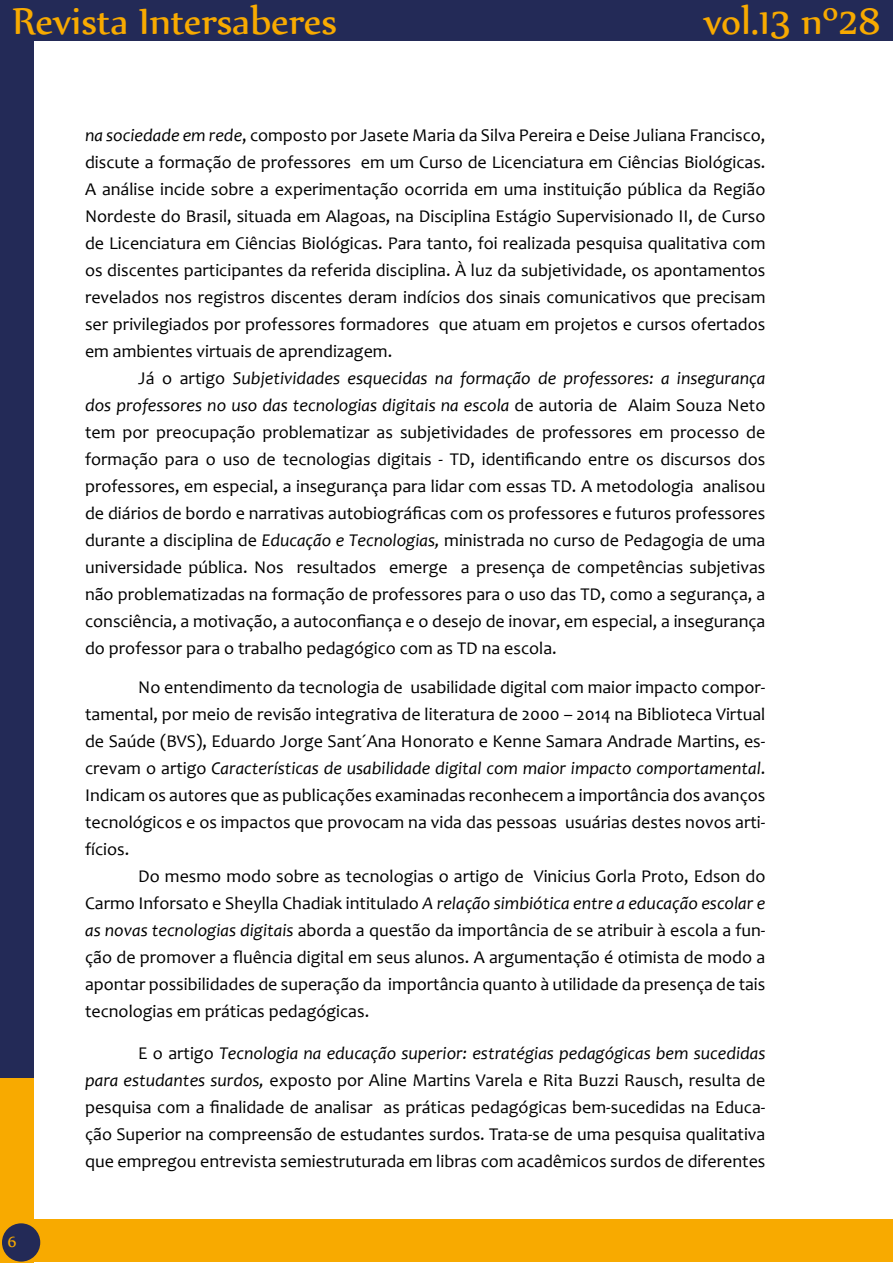
<style>
.page{position:relative;width:893px;height:1263px;background:#fff}
.page>*{position:absolute;margin:0;border:0;box-sizing:border-box;transform-origin:0 0}
.t1{font:45px "Nyala";color:#f8aa00}
.t2{font:18px/27px "Candara";color:#000;text-align:justify}
.t3{font:18px "Nyala";color:#f8aa00}
.s1{font-style:italic}
</style>
<div class="page">
<div style="left:0;top:0;width:33px;height:1081px;background:#232a57"></div>
<div style="left:0;top:0;width:893px;height:41px;background:#232a57"></div>
<div style="left:0;top:1078px;width:33px;height:185px;background:#f8aa00"></div>
<div style="left:21px;top:1219px;width:872px;height:43px;background:#f8aa00"></div>
<div style="left:2px;top:1223px;width:38px;height:38px;background:#232a57;border-radius:50%"></div>
<h1 class="t1" style="left:13px;top:-6px;width:326px">Revista Intersaberes</h1>
<h1 class="t1" style="left:704px;top:-6px;width:178px">vol.13 nº28</h1>
<p class="t3" style="left:8px;top:1231px;width:11px">6</p>
<p class="t2" style="left:85px;top:121px;width:682px"><span class="s1">na sociedade em rede</span>, composto por Jasete Maria da Silva Pereira e Deise Juliana Francisco, discute a formação de professores em um Curso de Licenciatura em Ciências Biológicas.<br>A análise incide sobre a experimentação ocorrida em uma instituição pública da Região Nordeste do Brasil, situada em Alagoas, na Disciplina Estágio Supervisionado II, de Curso de Licenciatura em Ciências Biológicas. Para tanto, foi realizada pesquisa qualitativa com os discentes participantes da referida disciplina. À luz da subjetividade, os apontamentos revelados nos registros discentes deram indícios dos sinais comunicativos que precisam ser privilegiados por professores formadores que atuam em projetos e cursos ofertados em ambientes virtuais de aprendizagem.</p>
<p class="t2" style="left:85px;top:364px;width:682px;text-indent:53px">Já o artigo <span class="s1">Subjetividades esquecidas na formação de professores: a insegurança dos professores no uso das tecnologias digitais na escola</span> de autoria de Alaim Souza Neto tem por preocupação problematizar as subjetividades de professores em processo de formação para o uso de tecnologias digitais - TD, identificando entre os discursos dos professores, em especial, a insegurança para lidar com essas TD. A metodologia analisou de diários de bordo e narrativas autobiográficas com os professores e futuros professores durante a disciplina de <span class="s1">Educação e Tecnologias,</span> ministrada no curso de Pedagogia de uma universidade pública. Nos resultados emerge a presença de competências subjetivas não problematizadas na formação de professores para o uso das TD, como a segurança, a consciência, a motivação, a autoconfiança e o desejo de inovar, em especial, a insegurança do professor para o trabalho pedagógico com as TD na escola.</p>
<p class="t2" style="left:85px;top:673px;width:682px;text-indent:53px">No entendimento da tecnologia de usabilidade digital com maior impacto compor&shy;tamental, por meio de revisão integrativa de literatura de 2000 – 2014 na Biblioteca Virtual de Saúde (BVS), Eduardo Jorge Sant´Ana Honorato e Kenne Samara Andrade Martins, es&shy;crevam o artigo <span class="s1">Características de usabilidade digital com maior impacto comportamental</span>.<br>Indicam os autores que as publicações examinadas reconhecem a importância dos avanços tecnológicos e os impactos que provocam na vida das pessoas usuárias destes novos arti&shy;fícios.</p>
<p class="t2" style="left:85px;top:862px;width:682px;text-indent:53px">Do mesmo modo sobre as tecnologias o artigo de Vinicius Gorla Proto, Edson do Carmo Inforsato e Sheylla Chadiak intitulado <span class="s1">A relação simbiótica entre a educação escolar e as novas tecnologias digitais</span> aborda a questão da importância de se atribuir à escola a fun&shy;ção de promover a fluência digital em seus alunos. A argumentação é otimista de modo a apontar possibilidades de superação da importância quanto à utilidade da presença de tais tecnologias em práticas pedagógicas.</p>
<p class="t2" style="left:85px;top:1039px;width:682px;text-indent:53px">E o artigo <span class="s1">Tecnologia na educação superior: estratégias pedagógicas bem sucedidas para estudantes surdos,</span> exposto por Aline Martins Varela e Rita Buzzi Rausch, resulta de pesquisa com a finalidade de analisar as práticas pedagógicas bem-sucedidas na Educa&shy;ção Superior na compreensão de estudantes surdos. Trata-se de uma pesquisa qualitativa que empregou entrevista semiestruturada em libras com acadêmicos surdos de diferentes</p>
</div>
